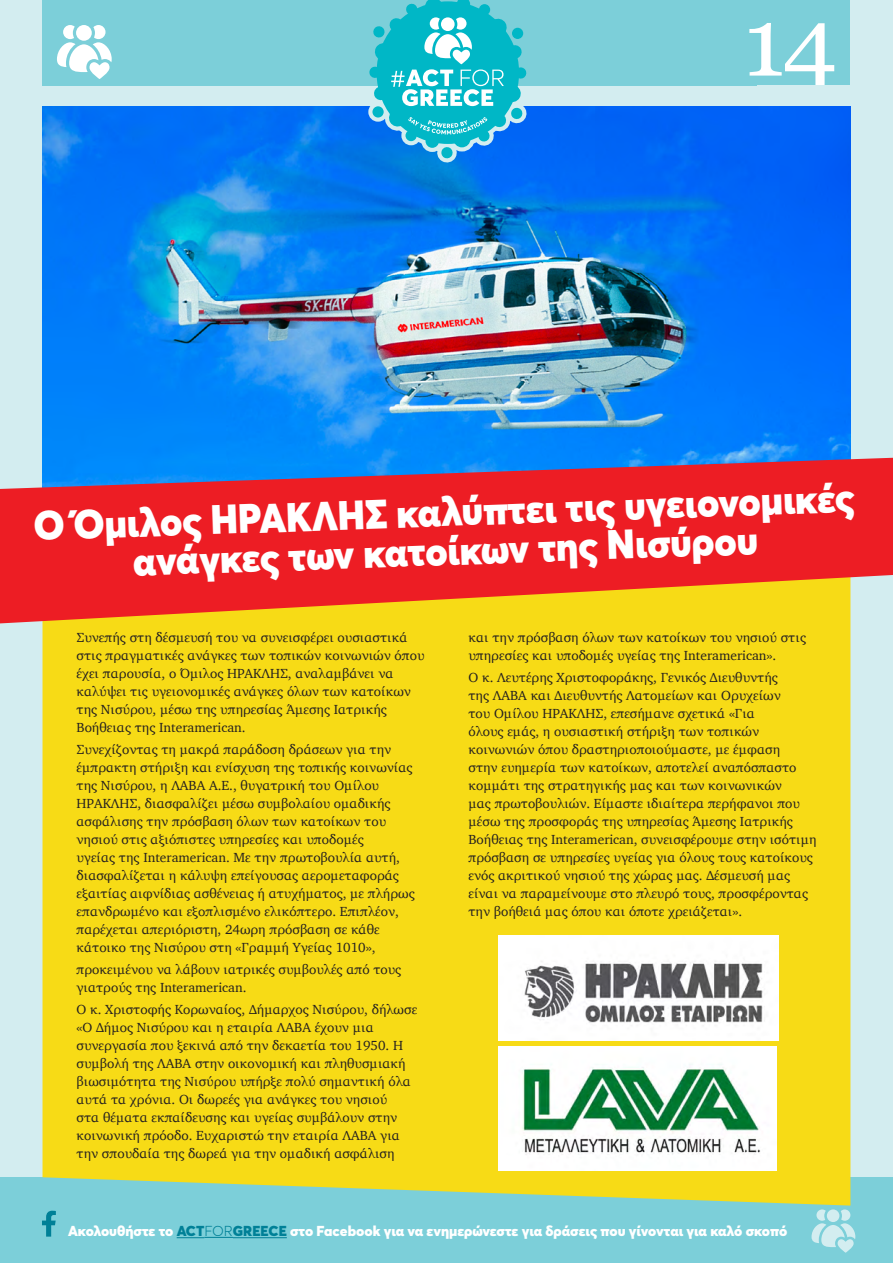
<style>
.page{position:relative;width:893px;height:1263px;background:#d3edf0}
.page>*{position:absolute;margin:0;border:0;box-sizing:border-box;transform-origin:0 0}
.t1{font:97.5px "Georgia";color:#fff}
.t2{font:900 40.5px/39px "Averta";color:#fff;text-align:center;scale:.96 1}
.t3{font:900 14.25px "Averta";letter-spacing:-.005em;color:#fff}
.t4{font:13.5px/18px "Charter";color:#231f20}
.s1{color:#008097}
.s2{font-weight:300;color:#008097}
</style>
<div class="page">
<div style="left:0;top:1178px;width:893px;height:85px;background:#7ccfd9"></div>
<div style="left:43px;top:623px;width:807px;height:582px;background:#f7db16"></div>
<img style="left:43px;top:106px;width:808px;height:352px">
<svg style="left:0;top:458px;width:893px;height:165px;background:#da4439"></svg>
<div style="left:43px;top:0;width:807px;height:85px;background:#7ccfd9"></div>
<svg style="left:57px;top:25px;width:55px;height:54px"></svg>
<svg style="left:359px;top:0;width:178px;height:167px"></svg>
<svg style="left:811px;top:1209px;width:44px;height:44px"></svg>
<svg style="left:42px;top:1211px;width:14px;height:25px"></svg>
<svg style="left:177px;top:1237px;width:56px;height:1px"></svg>
<hr style="left:233px;top:1237px;width:54px;height:1px;background:#008097">
<img style="left:498px;top:935px;width:280px;height:105px">
<img style="left:498px;top:1047px;width:278px;height:124px">
<h1 class="t1" style="left:743px;top:-29px;width:96px">14</h1>
<h2 class="t2" style="left:33px;top:506px;width:857px;rotate:-2deg">O Όμιλος ΗΡΑΚΛΗΣ καλύπτει τις υγειονομικές ανάγκες των κατοίκων της Νισύρου</h2>
<p class="t4" style="left:77px;top:628px;width:349px">Συνεπής στη δέσμευσή του να συνεισφέρει ουσιαστικά στις πραγματικές ανάγκες των τοπικών κοινωνιών όπου έχει παρουσία, ο Όμιλος ΗΡΑΚΛΗΣ, αναλαμβάνει να καλύψει τις υγειονομικές ανάγκες όλων των κατοίκων της Νισύρου, μέσω της υπηρεσίας Άμεσης Ιατρικής Βοήθειας της Interamerican.</p>
<p class="t4" style="left:77px;top:740px;width:340px">Συνεχίζοντας τη μακρά παράδοση δράσεων για την έμπρακτη στήριξη και ενίσχυση της τοπικής κοινωνίας της Νισύρου, η ΛΑΒΑ Α.Ε., θυγατρική του Ομίλου ΗΡΑΚΛΗΣ, διασφαλίζει μέσω συμβολαίου ομαδικής ασφάλισης την πρόσβαση όλων των κατοίκων του νησιού στις αξιόπιστες υπηρεσίες και υποδομές<br>υγείας της Interamerican. Με την πρωτοβουλία αυτή, διασφαλίζεται η κάλυψη επείγουσας αερομεταφοράς εξαιτίας αιφνίδιας ασθένειας ή ατυχήματος, με πλήρως επανδρωμένο και εξοπλισμένο ελικόπτερο. Επιπλέον, παρέχεται απεριόριστη, 24ωρη πρόσβαση σε κάθε κάτοικο της Νισύρου στη «Γραμμή Υγείας 1010»,</p>
<p class="t4" style="left:77px;top:960px;width:326px">προκειμένου να λάβουν ιατρικές συμβουλές από τους γιατρούς της Interamerican.</p>
<p class="t4" style="left:77px;top:1000px;width:342px">Ο κ. Χριστοφής Κορωναίος, Δήμαρχος Νισύρου, δήλωσε «Ο Δήμος Νισύρου και η εταιρία ΛΑΒΑ έχουν μια συνεργασία που ξεκινά από την δεκαετία του 1950. Η συμβολή της ΛΑΒΑ στην οικονομική και πληθυσμιακή βιωσιμότητα της Νισύρου υπήρξε πολύ σημαντική όλα αυτά τα χρόνια. Οι δωρεές για ανάγκες του νησιού<br>στα θέματα εκπαίδευσης και υγείας συμβάλουν στην κοινωνική πρόοδο. Ευχαριστώ την εταιρία ΛΑΒΑ για την σπουδαία της δωρεά για την ομαδική ασφάλιση</p>
<p class="t4" style="left:468px;top:628px;width:339px">και την πρόσβαση όλων των κατοίκων του νησιού στις υπηρεσίες και υποδομές υγείας της Interamerican».</p>
<p class="t4" style="left:468px;top:668px;width:350px">Ο κ. Λευτέρης Χριστοφοράκης, Γενικός Διευθυντής<br>της ΛΑΒΑ και Διευθυντής Λατομείων και Ορυχείων<br>του Ομίλου ΗΡΑΚΛΗΣ, επεσήμανε σχετικά «Για<br>όλους εμάς, η ουσιαστική στήριξη των τοπικών κοινωνιών όπου δραστηριοποιούμαστε, με έμφαση<br>στην ευημερία των κατοίκων, αποτελεί αναπόσπαστο κομμάτι της στρατηγικής μας και των κοινωνικών<br>μας πρωτοβουλιών. Είμαστε ιδιαίτερα περήφανοι που μέσω της προσφοράς της υπηρεσίας Άμεσης Ιατρικής Βοήθειας της Interamerican, συνεισφέρουμε στην ισότιμη πρόσβαση σε υπηρεσίες υγείας για όλους τους κατοίκους ενός ακριτικού νησιού της χώρας μας. Δέσμευσή μας είναι να παραμείνουμε στο πλευρό τους, προσφέροντας την βοήθειά μας όπου και όποτε χρειάζεται».</p>
<p class="t3" style="left:68px;top:1222px;width:721px">Ακολουθήστε το <span class="s1">ACT</span><span class="s2">FOR</span><span class="s1">GREECE</span> στο Facebook για να ενημερώνεστε για δράσεις που γίνονται για καλό σκοπό</p>
</div>
